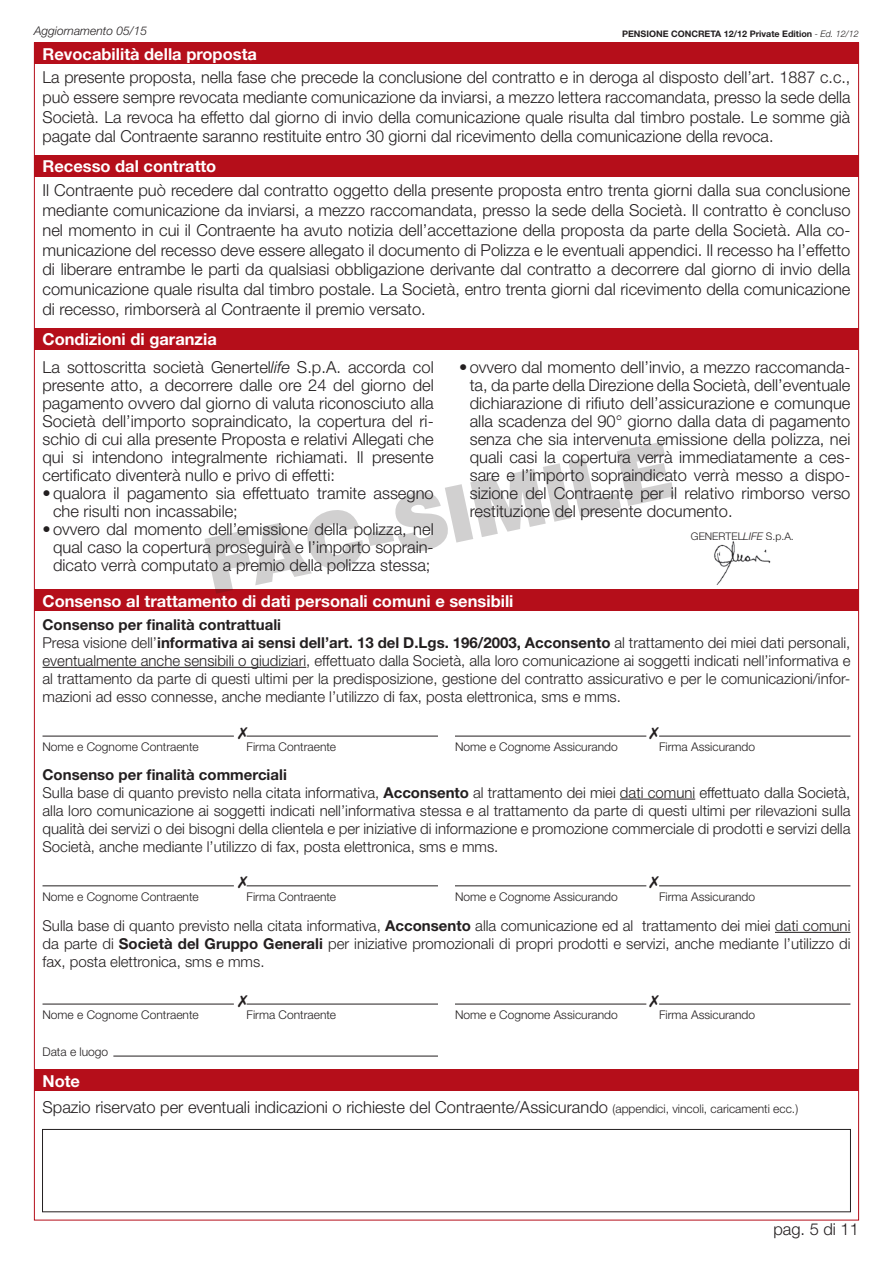
<style>
.page{position:relative;width:893px;height:1263px;background:#fff}
.page>*{position:absolute;margin:0;border:0;box-sizing:border-box;transform-origin:0 0}
.t1{font:300 16.5px/18px "Helvetica Neue";color:#231f20;text-align:justify}
.t2{font:700 16.5px "Helvetica Neue";color:#fff}
.t3{font:300 15px/18px "Helvetica Neue";color:#231f20}
.t4{font:300 12px "Helvetica Neue";color:#231f20}
.t5{font:italic 300 12px "Helvetica Neue";color:#231f20}
.t6{font:300 10.5px "Helvetica Neue";color:#231f20}
.t7{font:700 9px "Helvetica Neue";color:#231f20}
.s1{font-weight:300;font-style:italic}
.s2{font-weight:700;color:#fff}
.s3{font-style:italic}
.s4{font-weight:700}
.s5{font-size:12px}
</style>
<div class="page">
<div style="left:34px;top:328px;width:825px;height:21px;background:#b50e1a"></div>
<div style="left:34px;top:590px;width:825px;height:21px;background:#b50e1a"></div>
<hr style="left:43px;top:667px;width:263px;height:1px;background:#231f20">
<hr style="left:620px;top:799px;width:75px;height:1px;background:#231f20">
<hr style="left:43px;top:736px;width:191px;height:1px;background:#231f20">
<hr style="left:247px;top:736px;width:191px;height:1px;background:#231f20">
<hr style="left:455px;top:736px;width:191px;height:1px;background:#231f20">
<hr style="left:659px;top:736px;width:191px;height:1px;background:#231f20">
<hr style="left:43px;top:885px;width:191px;height:1px;background:#231f20">
<hr style="left:247px;top:885px;width:191px;height:1px;background:#231f20">
<hr style="left:455px;top:885px;width:191px;height:1px;background:#231f20">
<hr style="left:659px;top:885px;width:191px;height:1px;background:#231f20">
<hr style="left:775px;top:932px;width:75px;height:1px;background:#231f20">
<hr style="left:43px;top:1004px;width:191px;height:1px;background:#231f20">
<hr style="left:247px;top:1004px;width:191px;height:1px;background:#231f20">
<hr style="left:113px;top:1056px;width:325px;height:1px;background:#231f20">
<hr style="left:455px;top:1004px;width:191px;height:1px;background:#231f20">
<hr style="left:659px;top:1004px;width:191px;height:1px;background:#231f20">
<div style="left:34px;top:155px;width:825px;height:22px;background:#b50e1a"></div>
<div style="left:34px;top:43px;width:825px;height:21px;background:#b50e1a"></div>
<div style="left:34px;top:1070px;width:825px;height:21px;background:#b50e1a"></div>
<div style="left:42px;top:1129px;width:809px;height:83px;border:1px solid #231f20"></div>
<img style="left:714px;top:541px;width:57px;height:44px">
<svg style="left:204px;top:442px;width:471px;height:152px"></svg>
<p class="t5" style="left:34px;top:24px;width:115px">Aggiornamento 05/15</p>
<p class="t7" style="left:622px;top:28px;width:238px">PENSIONE CONCRETA 12/12 Private Edition <span class="s1">- Ed. 12/12</span></p>
<p class="t2" style="left:43px;top:44px;width:216px">Revocabilità della proposta</p>
<p class="t1" style="left:43px;top:67px;width:809px;line-height:19.8px">La presente proposta, nella fase che precede la conclusione del contratto e in deroga al disposto dell’art. 1887 c.c., può essere sempre revocata mediante comunicazione da inviarsi, a mezzo lettera raccomandata, presso la sede della Società. La revoca ha effetto dal giorno di invio della comunicazione quale risulta dal timbro postale. Le somme già pagate dal Contraente saranno restituite entro 30 giorni dal ricevimento della comunicazione della revoca.</p>
<p class="t2" style="left:43px;top:156px;width:175px">Recesso dal contratto</p>
<p class="t1" style="left:43px;top:180px;width:809px;line-height:19.8px">Il Contraente può recedere dal contratto oggetto della presente proposta entro trenta giorni dalla sua conclusione mediante comunicazione da inviarsi, a mezzo raccomandata, presso la sede della Società. Il contratto è concluso nel momento in cui il Contraente ha avuto notizia dell’accettazione della proposta da parte della Società. Alla co&shy;municazione del recesso deve essere allegato il documento di Polizza e le eventuali appendici. Il recesso ha l’effetto di liberare entrambe le parti da qualsiasi obbligazione derivante dal contratto a decorrere dal giorno di invio della comunicazione quale risulta dal timbro postale. La Società, entro trenta giorni dal ricevimento della comunicazione di recesso, rimborserà al Contraente il premio versato.</p>
<p class="t1" style="left:43px;top:325px;width:393px;line-height:27.9px"><span class="s2">Condizioni di garanzia<br></span>La sottoscritta società Genertel<span class="s3">life</span> S.p.A. accorda col</p>
<p class="t1" style="left:43px;top:376px;width:393px">presente atto, a decorrere dalle ore 24 del giorno del pagamento ovvero dal giorno di valuta riconosciuto alla Società dell’importo sopraindicato, la copertura del ri&shy;schio di cui alla presente Proposta e relativi Allegati che qui si intendono integralmente richiamati. Il presente certificato diventerà nullo e privo di effetti:</p>
<p class="t1" style="left:53px;top:484px;width:382px;text-indent:-10px">•qualora il pagamento sia effettuato tramite assegno che risulti non incassabile;</p>
<p class="t1" style="left:53px;top:520px;width:382px;text-indent:-10px">•ovvero dal momento dell’emissione della polizza, nel qual caso la copertura proseguirà e l’importo soprain&shy;dicato verrà computato a premio della polizza stessa;</p>
<p class="t1" style="left:470px;top:358px;width:382px;text-indent:-10px">•ovvero dal momento dell’invio, a mezzo raccomanda&shy;ta, da parte della Direzione della Società, dell’eventuale dichiarazione di rifiuto dell’assicurazione e comunque alla scadenza del 90° giorno dalla data di pagamento senza che sia intervenuta emissione della polizza, nei quali casi la copertura verrà immediatamente a ces&shy;sare e l’importo sopraindicato verrà messo a dispo&shy;sizione del Contraente per il relativo rimborso verso restituzione del presente documento.</p>
<p class="t6" style="left:691px;top:530px;width:104px">GENERTEL<span class="s3">LIFE</span> S.p.A.</p>
<p class="t2" style="left:43px;top:591px;width:472px">Consenso al trattamento di dati personali comuni e sensibili</p>
<p class="t3" style="left:43px;top:615px;width:809px"><span class="s4">Consenso per finalità contrattuali<br></span>Presa visione dell’<span class="s4">informativa ai sensi dell’art. 13 del D.Lgs. 196/2003, Acconsento</span> al trattamento dei miei dati personali, eventualmente anche sensibili o giudiziari, effettuato dalla Società, alla loro comunicazione ai soggetti indicati nell’informativa e al trattamento da parte di questi ultimi per la predisposizione, gestione del contratto assicurativo e per le comunicazioni/infor&shy;mazioni ad esso connesse, anche mediante l’utilizzo di fax, posta elettronica, sms e mms.</p>
<p class="t4" style="left:43px;top:739px;width:158px">Nome e Cognome Contraente</p>
<p class="t4" style="left:247px;top:739px;width:91px">Firma Contraente</p>
<p class="t4" style="left:455px;top:739px;width:164px">Nome e Cognome Assicurando</p>
<p class="t4" style="left:659px;top:739px;width:98px">Firma Assicurando</p>
<p class="t3" style="left:43px;top:765px;width:809px"><span class="s4">Consenso per finalità commerciali<br></span>Sulla base di quanto previsto nella citata informativa, <span class="s4">Acconsento</span> al trattamento dei miei dati comuni effettuato dalla Società, alla loro comunicazione ai soggetti indicati nell’informativa stessa e al trattamento da parte di questi ultimi per rilevazioni sulla qualità dei servizi o dei bisogni della clientela e per iniziative di informazione e promozione commerciale di prodotti e servizi della Società, anche mediante l’utilizzo di fax, posta elettronica, sms e mms.</p>
<p class="t4" style="left:43px;top:889px;width:158px">Nome e Cognome Contraente</p>
<p class="t4" style="left:247px;top:889px;width:91px">Firma Contraente</p>
<p class="t4" style="left:455px;top:889px;width:164px">Nome e Cognome Assicurando</p>
<p class="t4" style="left:659px;top:889px;width:98px">Firma Assicurando</p>
<p class="t3" style="left:43px;top:916px;width:809px;text-align:justify">Sulla base di quanto previsto nella citata informativa, <span class="s4">Acconsento</span> alla comunicazione ed al trattamento dei miei dati comuni da parte di <span class="s4">Società del Gruppo Generali</span> per iniziative promozionali di propri prodotti e servizi, anche mediante l’utilizzo di fax, posta elettronica, sms e mms.</p>
<p class="t4" style="left:43px;top:1007px;width:158px">Nome e Cognome Contraente</p>
<p class="t4" style="left:247px;top:1007px;width:91px">Firma Contraente</p>
<p class="t4" style="left:43px;top:1044px;width:67px">Data e luogo</p>
<p class="t4" style="left:455px;top:1007px;width:164px">Nome e Cognome Assicurando</p>
<p class="t4" style="left:659px;top:1007px;width:98px">Firma Assicurando</p>
<p class="t1" style="left:43px;top:1068px;width:757px;line-height:25.7px"><span class="s2">Note<br></span>Spazio riservato per eventuali indicazioni o richieste del Contraente/Assicurando <span class="s5">(appendici, vincoli, caricamenti ecc.)</span></p>
<p class="t1" style="left:773px;top:1220px;width:87px">pag. 5 di 11</p>
</div>
